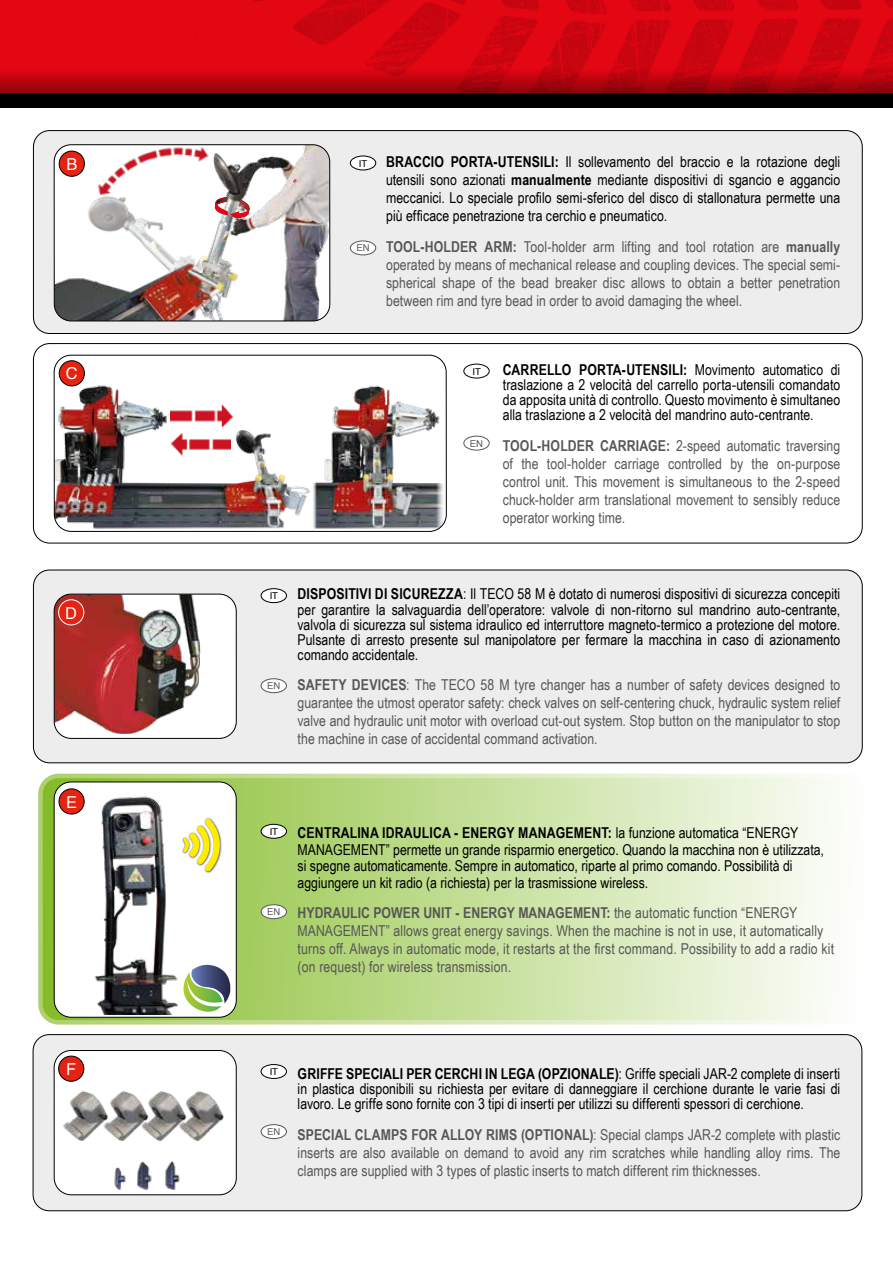
<style>
.page{position:relative;width:893px;height:1263px;background:#fff}
.page>*{position:absolute;margin:0;border:0;box-sizing:border-box;transform-origin:0 0}
.t1{font:16.35px "Helvetica";color:#fff}
.t2{font:15px/15px "Arial Narrow";color:#000;text-align:justify}
.t3{font:15px/18px "Arial Narrow";letter-spacing:.01em;color:#575756;text-align:justify}
.t4{font:9.45px "Helvetica";color:#000}
.t5{font:9.45px "Helvetica";color:#575756}
.s1{font-weight:700}
</style>
<div class="page">
<div style="left:0;top:0;width:128px;height:68px;background:#e30613"></div>
<img style="left:128px;top:0;width:765px;height:68px">
<svg style="left:0;top:68px;width:893px;height:25px;background:#b4040e"></svg>
<div style="left:0;top:93px;width:893px;height:15px;background:#000"></div>
<div style="left:33px;top:131px;width:829px;height:202px;background:#ededed;border-radius:16px"></div>
<div style="left:33px;top:130px;width:829px;height:204px;border:1px solid #000;border-radius:16px"></div>
<img style="left:54px;top:145px;width:276px;height:176px">
<svg style="left:215px;top:197px;width:35px;height:23px"></svg>
<img style="left:88px;top:147px;width:130px;height:72px">
<div style="left:54px;top:145px;width:276px;height:176px;border:1px solid #000;border-radius:17px"></div>
<div style="left:41px;top:776px;width:824px;height:246px;background:linear-gradient(to right,#81b827,#fffffe);border-radius:18px"></div>
<div style="left:38px;top:774px;width:829px;height:250px;border:4px solid #afcf6c;border-radius:18px"></div>
<div style="left:33px;top:343px;width:829px;height:200px;border:1px solid #000;border-radius:16px"></div>
<img style="left:54px;top:379px;width:256px;height:152px">
<img style="left:313px;top:364px;width:132px;height:167px">
<div style="left:54px;top:355px;width:392px;height:176px;border:1px solid #000;border-radius:17px"></div>
<div style="left:54px;top:782px;width:182px;height:235px;background:#fff;border-radius:17px"></div>
<div style="left:54px;top:782px;width:182px;height:235px;border:1px solid #000;border-radius:17px"></div>
<div style="left:33px;top:570px;width:829px;height:193px;background:#ededed;border-radius:16px"></div>
<div style="left:33px;top:570px;width:829px;height:193px;border:1px solid #000;border-radius:16px"></div>
<div style="left:54px;top:594px;width:182px;height:144px;background:#fff;border-radius:17px"></div>
<img style="left:54px;top:594px;width:146px;height:140px">
<div style="left:54px;top:594px;width:182px;height:144px;border:1px solid #000;border-radius:17px"></div>
<div style="left:59px;top:151px;width:25px;height:25px;background:#e42313;border-radius:50%"></div>
<div style="left:59px;top:151px;width:26px;height:25px;border:1px solid #000;border-radius:50%"></div>
<div style="left:33px;top:1034px;width:829px;height:177px;background:#ededed;border-radius:16px"></div>
<div style="left:33px;top:1034px;width:829px;height:177px;border:1px solid #000;border-radius:16px"></div>
<div style="left:54px;top:1050px;width:182px;height:145px;background:#fff;border-radius:17px"></div>
<div style="left:54px;top:1050px;width:182px;height:145px;border:1px solid #000;border-radius:17px"></div>
<img style="left:94px;top:796px;width:84px;height:218px">
<img style="left:56px;top:1079px;width:180px;height:113px">
<svg style="left:183px;top:965px;width:47px;height:47px"></svg>
<div style="left:59px;top:361px;width:25px;height:25px;background:#e42313;border-radius:50%"></div>
<div style="left:59px;top:361px;width:26px;height:25px;border:1px solid #000;border-radius:50%"></div>
<div style="left:59px;top:600px;width:25px;height:25px;background:#e42313;border-radius:50%"></div>
<div style="left:58px;top:600px;width:26px;height:25px;border:1px solid #fff;border-radius:50%"></div>
<div style="left:59px;top:789px;width:25px;height:25px;background:#e42313;border-radius:50%"></div>
<div style="left:59px;top:789px;width:25px;height:25px;border:1px solid #000;border-radius:50%"></div>
<div style="left:59px;top:1056px;width:25px;height:25px;background:#e42313;border-radius:50%"></div>
<div style="left:58px;top:1056px;width:26px;height:25px;border:1px solid #000;border-radius:50%"></div>
<div style="left:182px;top:817px;width:41px;height:57px;background:#000;opacity:.75"></div>
<svg style="left:183px;top:818px;width:37px;height:54px"></svg>
<img style="left:168px;top:429px;width:62px;height:32px">
<img style="left:170px;top:401px;width:66px;height:32px">
<div style="left:350px;top:156px;width:26px;height:14px;background:#fff;border-radius:50%"></div>
<div style="left:350px;top:156px;width:26px;height:14px;border:1px solid #000;border-radius:50%"></div>
<div style="left:350px;top:241px;width:26px;height:14px;background:#fff;border-radius:50%"></div>
<div style="left:350px;top:241px;width:26px;height:14px;border:1px solid #575756;border-radius:50%"></div>
<div style="left:463px;top:364px;width:27px;height:14px;border:1px solid #000;border-radius:50%"></div>
<div style="left:463px;top:436px;width:27px;height:14px;border:1px solid #575756;border-radius:50%"></div>
<div style="left:261px;top:589px;width:25px;height:14px;background:#fff;border-radius:50%"></div>
<div style="left:261px;top:588px;width:26px;height:15px;border:1px solid #000;border-radius:50%"></div>
<div style="left:261px;top:679px;width:25px;height:14px;background:#fff;border-radius:50%"></div>
<div style="left:261px;top:678px;width:26px;height:15px;border:1px solid #575756;border-radius:50%"></div>
<div style="left:261px;top:824px;width:25px;height:14px;background:#fff;border-radius:50%"></div>
<div style="left:261px;top:824px;width:26px;height:14px;border:1px solid #000;border-radius:50%"></div>
<div style="left:261px;top:1064px;width:25px;height:14px;background:#fff;border-radius:50%"></div>
<div style="left:261px;top:1064px;width:26px;height:15px;border:1px solid #000;border-radius:50%"></div>
<div style="left:261px;top:905px;width:25px;height:14px;background:#fff;border-radius:50%"></div>
<div style="left:261px;top:904px;width:26px;height:15px;border:1px solid #575756;border-radius:50%"></div>
<div style="left:261px;top:1125px;width:25px;height:13px;background:#fff;border-radius:50%"></div>
<div style="left:261px;top:1124px;width:26px;height:15px;border:1px solid #575756;border-radius:50%"></div>
<p class="t1" style="left:66px;top:151px;width:12px">B</p>
<p class="t1" style="left:66px;top:361px;width:13px">C</p>
<p class="t1" style="left:65px;top:600px;width:13px">D</p>
<p class="t1" style="left:66px;top:789px;width:12px">E</p>
<p class="t1" style="left:66px;top:1056px;width:12px">F</p>
<p class="t4" style="left:359px;top:156px;width:10px">IT</p>
<p class="t5" style="left:356px;top:241px;width:15px">EN</p>
<p class="t2" style="left:386px;top:152px;width:456px;line-height:18px"><span class="s1">BRACCIO PORTA-UTENSILI:</span> Il sollevamento del braccio e la rotazione degli utensili sono azionati <span class="s1">manualmente</span> mediante dispositivi di sgancio e aggancio meccanici. Lo speciale profilo semi-sferico del disco di stallonatura permette una più efficace penetrazione tra cerchio e pneumatico.</p>
<p class="t3" style="left:386px;top:237px;width:456px"><span class="s1">TOOL-HOLDER ARM:</span> Tool-holder arm lifting and tool rotation are <span class="s1">manually </span>operated by means of mechanical release and coupling devices. The special semi&shy;spherical shape of the bead breaker disc allows to obtain a better penetration between rim and tyre bead in order to avoid damaging the wheel.</p>
<p class="t4" style="left:472px;top:364px;width:10px">IT</p>
<p class="t5" style="left:470px;top:436px;width:15px">EN</p>
<p class="t2" style="left:503px;top:362px;width:339px"><span class="s1">CARRELLO PORTA-UTENSILI:</span> Movimento automatico di traslazione a 2 velocità del carrello porta-utensili comandato da apposita unità di controllo. Questo movimento è simultaneo alla traslazione a 2 velocità del mandrino auto-centrante.</p>
<p class="t3" style="left:503px;top:436px;width:339px"><span class="s1">TOOL-HOLDER CARRIAGE:</span> 2-speed automatic traversing of the tool-holder carriage controlled by the on-purpose control unit. This movement is simultaneous to the 2-speed chuck-holder arm translational movement to sensibly reduce operator working time.</p>
<p class="t4" style="left:270px;top:589px;width:10px">IT</p>
<p class="t5" style="left:267px;top:679px;width:15px">EN</p>
<p class="t2" style="left:298px;top:586px;width:544px"><span class="s1">DISPOSITIVI DI SICUREZZA</span>: Il TECO 58 M è dotato di numerosi dispositivi di sicurezza concepiti per garantire la salvaguardia dell’operatore: valvole di non-ritorno sul mandrino auto-centrante, valvola di sicurezza sul sistema idraulico ed interruttore magneto-termico a protezione del motore.<br>Pulsante di arresto presente sul manipolatore per fermare la macchina in caso di azionamento comando accidentale.</p>
<p class="t3" style="left:298px;top:675px;width:544px"><span class="s1">SAFETY DEVICES</span>: The TECO 58 M tyre changer has a number of safety devices designed to guarantee the utmost operator safety: check valves on self-centering chuck, hydraulic system relief valve and hydraulic unit motor with overload cut-out system. Stop button on the manipulator to stop the machine in case of accidental command activation.</p>
<p class="t4" style="left:270px;top:824px;width:10px">IT</p>
<p class="t5" style="left:267px;top:905px;width:15px">EN</p>
<p class="t2" style="left:298px;top:824px;width:528px;line-height:16.5px;text-align:left"><span class="s1">CENTRALINA IDRAULICA - ENERGY MANAGEMENT:</span> la funzione automatica “ENERGY MANAGEMENT” permette un grande risparmio energetico. Quando la macchina non è utilizzata, si spegne automaticamente. Sempre in automatico, riparte al primo comando. Possibilità di aggiungere un kit radio (a richiesta) per la trasmissione wireless.</p>
<p class="t3" style="left:298px;top:903px;width:538px;text-align:left"><span class="s1">HYDRAULIC POWER UNIT - ENERGY MANAGEMENT:</span> the automatic function “ENERGY MANAGEMENT” allows great energy savings. When the machine is not in use, it automatically turns off. Always in automatic mode, it restarts at the first command. Possibility to add a radio kit (on request) for wireless transmission.</p>
<p class="t4" style="left:270px;top:1064px;width:10px">IT</p>
<p class="t5" style="left:267px;top:1124px;width:15px">EN</p>
<p class="t2" style="left:298px;top:1065px;width:544px"><span class="s1">GRIFFE SPECIALI PER CERCHI IN LEGA (OPZIONALE)</span>: Griffe speciali JAR-2 complete di inserti in plastica disponibili su richiesta per evitare di danneggiare il cerchione durante le varie fasi di lavoro. Le griffe sono fornite con 3 tipi di inserti per utilizzi su differenti spessori di cerchione.</p>
<p class="t3" style="left:298px;top:1125px;width:544px"><span class="s1">SPECIAL CLAMPS FOR ALLOY RIMS (OPTIONAL)</span>: Special clamps JAR-2 complete with plastic inserts are also available on demand to avoid any rim scratches while handling alloy rims. The clamps are supplied with 3 types of plastic inserts to match different rim thicknesses.</p>
</div>
